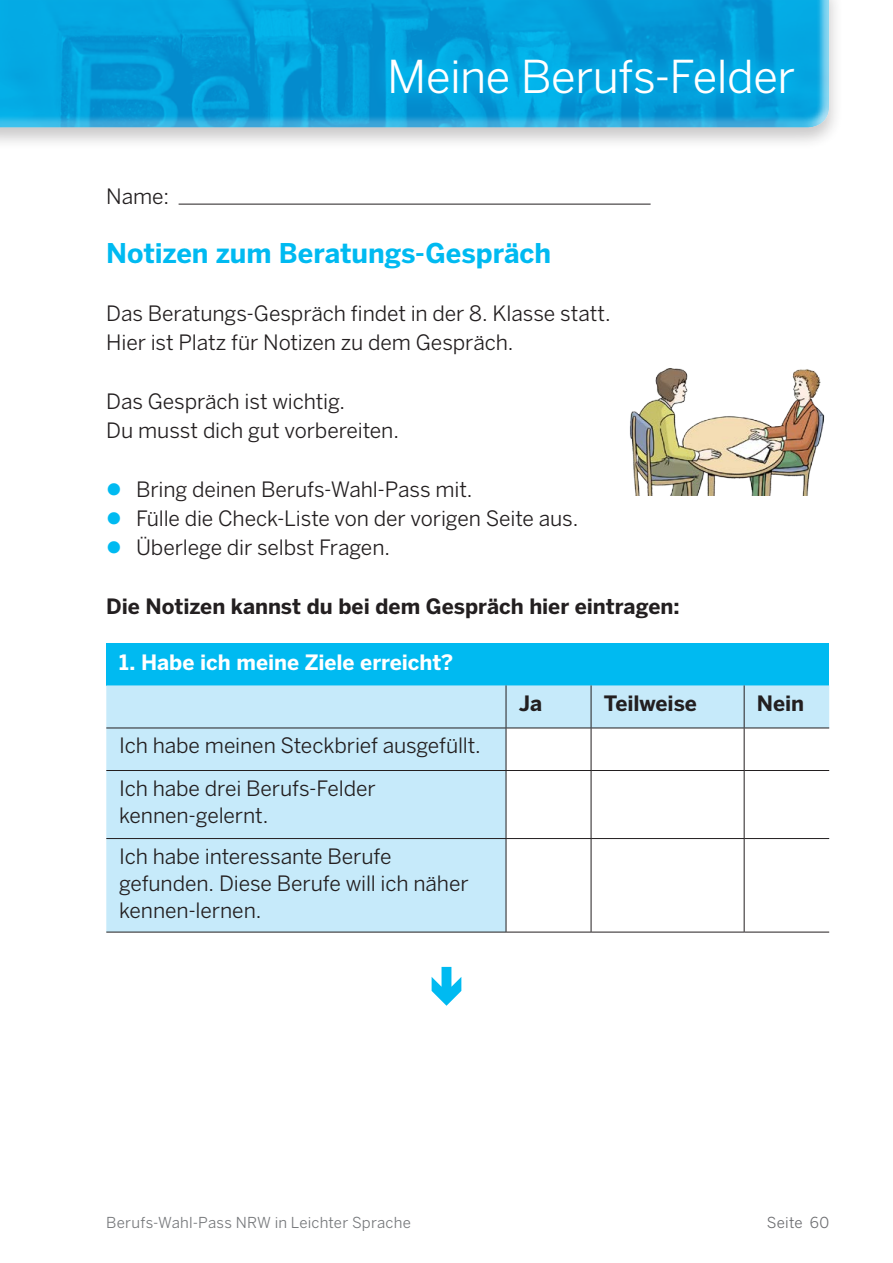
<style>
.page{position:relative;width:893px;height:1263px;background:#fff}
.page>*{position:absolute;margin:0;border:0;box-sizing:border-box;transform-origin:0 0}
.t1{font:45px "Benton Sans";letter-spacing:-.01em;color:#fff}
._03_Headline_18_pt{font:700 27px "Benton Sans";letter-spacing:-.005em;color:#00baf1}
._01_Fliesstext_14_pt{font:21px/27px "Benton Sans";letter-spacing:-.005em;color:#231f20}
._01_Fliesstext_14_pt-2{font:700 21px "Benton Sans";letter-spacing:-.005em;color:#231f20}
._01_Fliesstext_14_pt-3{font:700 21px "Benton Sans";letter-spacing:-.005em;color:#fff}
.t2{font:15px "Benton Sans";letter-spacing:.015em;color:#76787b}
.t3{font:15px "Benton Sans";letter-spacing:.015em;color:#6c6d70}
.s1{color:#00baf1}
</style>
<div class="page">
<div style="left:0;top:0;width:843px;height:150px;background:#231f20;opacity:.25"></div>
<div style="left:0;top:0;width:829px;height:128px;background:#fff;opacity:.75"></div>
<div style="left:372px;top:40px;width:441px;height:73px;background:#00baf1;opacity:.75"></div>
<div style="left:106px;top:643px;width:723px;height:42px;background:#00baf1"></div>
<svg style="left:106px;top:685px;width:723px;height:247px;fill:#c6eafa"></svg>
<hr style="left:106px;top:728px;width:400px;height:1px;background:#231f20">
<hr style="left:506px;top:728px;width:85px;height:1px;background:#231f20">
<hr style="left:591px;top:728px;width:153px;height:1px;background:#231f20">
<hr style="left:744px;top:728px;width:85px;height:1px;background:#231f20">
<hr style="left:106px;top:770px;width:400px;height:1px;background:#231f20">
<hr style="left:506px;top:770px;width:85px;height:1px;background:#231f20">
<hr style="left:591px;top:770px;width:153px;height:1px;background:#231f20">
<hr style="left:744px;top:770px;width:85px;height:1px;background:#231f20">
<hr style="left:106px;top:838px;width:400px;height:1px;background:#231f20">
<hr style="left:506px;top:838px;width:85px;height:1px;background:#231f20">
<hr style="left:591px;top:838px;width:153px;height:1px;background:#231f20">
<hr style="left:744px;top:838px;width:85px;height:1px;background:#231f20">
<hr style="left:106px;top:932px;width:400px;height:1px;background:#231f20">
<hr style="left:506px;top:932px;width:85px;height:1px;background:#231f20">
<hr style="left:591px;top:932px;width:153px;height:1px;background:#231f20">
<hr style="left:744px;top:932px;width:85px;height:1px;background:#231f20">
<hr style="left:506px;top:685px;width:1px;height:43px;background:#231f20">
<hr style="left:591px;top:685px;width:1px;height:43px;background:#231f20">
<hr style="left:744px;top:685px;width:1px;height:43px;background:#231f20">
<hr style="left:506px;top:728px;width:1px;height:42px;background:#231f20">
<hr style="left:591px;top:728px;width:1px;height:42px;background:#231f20">
<hr style="left:744px;top:728px;width:1px;height:42px;background:#231f20">
<hr style="left:506px;top:771px;width:1px;height:67px;background:#231f20">
<hr style="left:591px;top:771px;width:1px;height:67px;background:#231f20">
<hr style="left:744px;top:771px;width:1px;height:67px;background:#231f20">
<hr style="left:506px;top:839px;width:1px;height:93px;background:#231f20">
<hr style="left:591px;top:839px;width:1px;height:93px;background:#231f20">
<hr style="left:744px;top:839px;width:1px;height:93px;background:#231f20">
<img style="left:630px;top:368px;width:195px;height:128px">
<hr style="left:179px;top:204px;width:472px;height:1px;background:#231f20">
<svg style="left:432px;top:967px;width:29px;height:39px"></svg>
<h1 class="t1" style="left:387px;top:50px;width:410px">Meine Berufs-Felder</h1>
<p class="_01_Fliesstext_14_pt" style="left:106px;top:183px;width:64px">Name:</p>
<p class="_03_Headline_18_pt" style="left:106px;top:237px;width:446px">Notizen zum Beratungs-Gespräch</p>
<p class="_01_Fliesstext_14_pt" style="left:106px;top:300px;width:506px">Das Beratungs-Gespräch findet in der 8. Klasse statt.</p>
<p class="_01_Fliesstext_14_pt" style="left:106px;top:329px;width:409px">Hier ist Platz für Notizen zu dem Gespräch.</p>
<p class="_01_Fliesstext_14_pt" style="left:106px;top:387px;width:240px">Das Gespräch ist wichtig.</p>
<p class="_01_Fliesstext_14_pt" style="left:106px;top:417px;width:294px">Du musst dich gut vorbereiten.</p>
<p class="_01_Fliesstext_14_pt" style="left:106px;top:475px;width:368px"><span class="s1">●</span> Bring deinen Berufs-Wahl-Pass mit.</p>
<p class="_01_Fliesstext_14_pt" style="left:106px;top:504px;width:474px"><span class="s1">●</span> Fülle die Check-Liste von der vorigen Seite aus.</p>
<p class="_01_Fliesstext_14_pt" style="left:106px;top:534px;width:285px"><span class="s1">●</span> Überlege dir selbst Fragen.</p>
<p class="_01_Fliesstext_14_pt-2" style="left:106px;top:593px;width:575px">Die Notizen kannst du bei dem Gespräch hier eintragen:</p>
<p class="_01_Fliesstext_14_pt-3" style="left:119px;top:650px;width:336px">1. Habe ich meine Ziele erreicht?</p>
<p class="_01_Fliesstext_14_pt" style="left:119px;top:732px;width:363px">Ich habe meinen Steckbrief ausgefüllt.</p>
<p class="_01_Fliesstext_14_pt" style="left:119px;top:774px;width:258px">Ich habe drei Berufs-Felder</p>
<p class="_01_Fliesstext_14_pt" style="left:119px;top:801px;width:151px">kennen-gelernt.</p>
<p class="_01_Fliesstext_14_pt" style="left:119px;top:842px;width:274px">Ich habe interessante Berufe</p>
<p class="_01_Fliesstext_14_pt" style="left:119px;top:869px;width:351px">gefunden. Diese Berufe will ich näher kennen-lernen.</p>
<p class="_01_Fliesstext_14_pt-2" style="left:519px;top:690px;width:25px">Ja</p>
<p class="_01_Fliesstext_14_pt-2" style="left:604px;top:690px;width:95px">Teilweise</p>
<p class="_01_Fliesstext_14_pt-2" style="left:757px;top:690px;width:49px">Nein</p>
<p class="t2" style="left:106px;top:1214px;width:306px">Berufs-Wahl-Pass NRW in Leichter Sprache</p>
<p class="t3" style="left:767px;top:1214px;width:64px">Seite 60</p>
</div>
